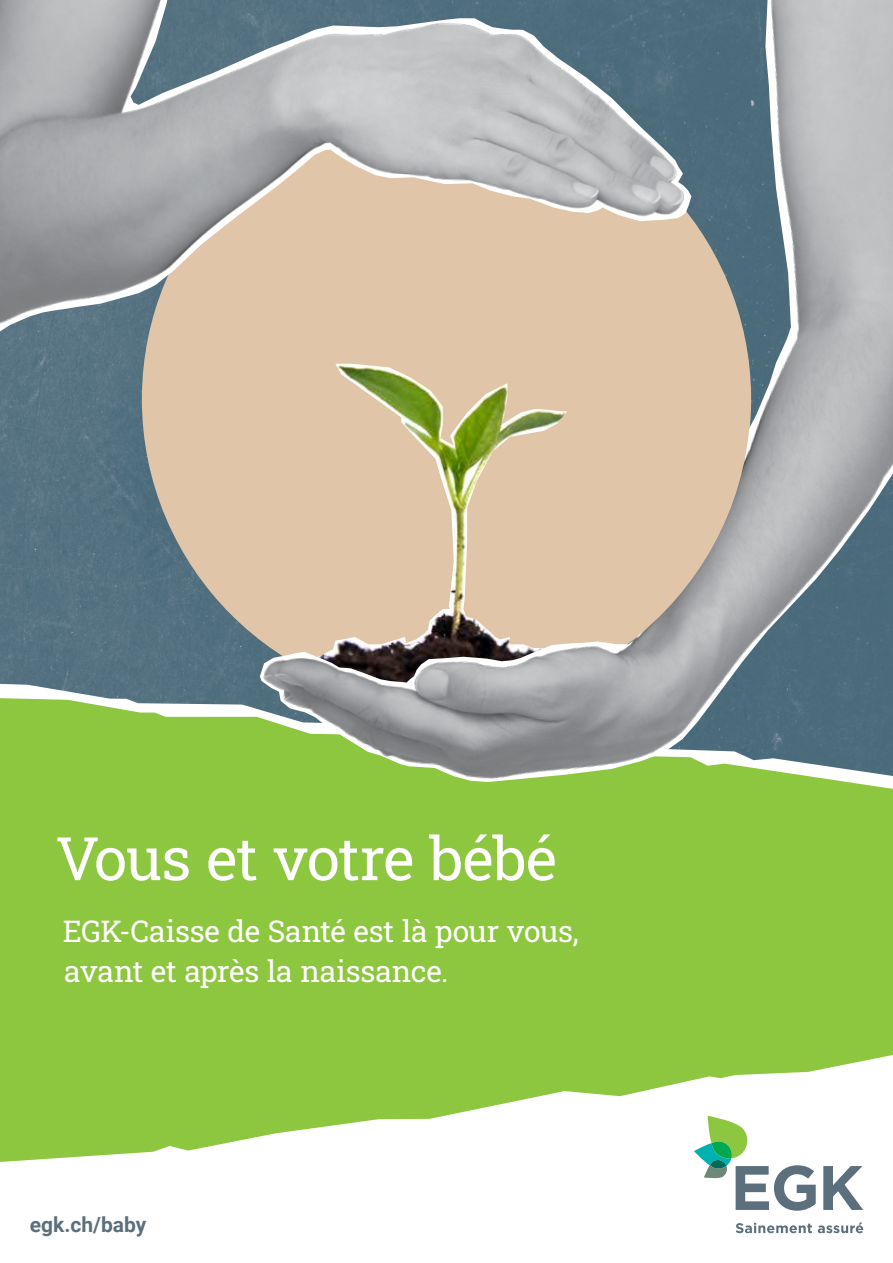
<style>
.page{position:relative;width:893px;height:1263px;background:#fff}
.page>*{position:absolute;margin:0;border:0;box-sizing:border-box;transform-origin:0 0}
.t1{font:60px "Roboto Slab";letter-spacing:-.015em;color:#fff}
.t2{font:30px/40.5px "Roboto Slab";letter-spacing:-.01em;color:#fff}
.t3{font:700 21px "Roboto";color:#5c6f7c}
</style>
<div class="page">
<img style="left:0;top:335px;width:260px;height:349px">
<svg style="left:6px;top:684px;width:254px;height:14px;fill:#557281"></svg>
<div style="left:0;top:698px;width:893px;height:357px;background:#8dc63f"></div>
<svg style="left:0;top:1055px;width:893px;height:179px"></svg>
<div style="left:142px;top:95px;width:609px;height:609px;background:#e0c5a9;border-radius:50%"></div>
<img style="left:0;top:0;width:260px;height:331px">
<img style="left:260px;top:0;width:633px;height:782px">
<svg style="left:602px;top:229px;width:149px;height:410px"></svg>
<svg style="left:736px;top:1223px;width:76px;height:10px"></svg>
<svg style="left:818px;top:1222px;width:45px;height:11px"></svg>
<svg style="left:694px;top:1116px;width:122px;height:95px"></svg>
<svg style="left:823px;top:1166px;width:40px;height:44px"></svg>
<h1 class="t1" style="left:55px;top:817px;width:503px">Vous et votre bébé</h1>
<p class="t2" style="left:63px;top:910px;width:517px">EGK-Caisse de Santé est là pour vous, avant et après la naissance.</p>
<p class="t3" style="left:30px;top:1210px;width:118px">egk.ch/baby</p>
</div>
